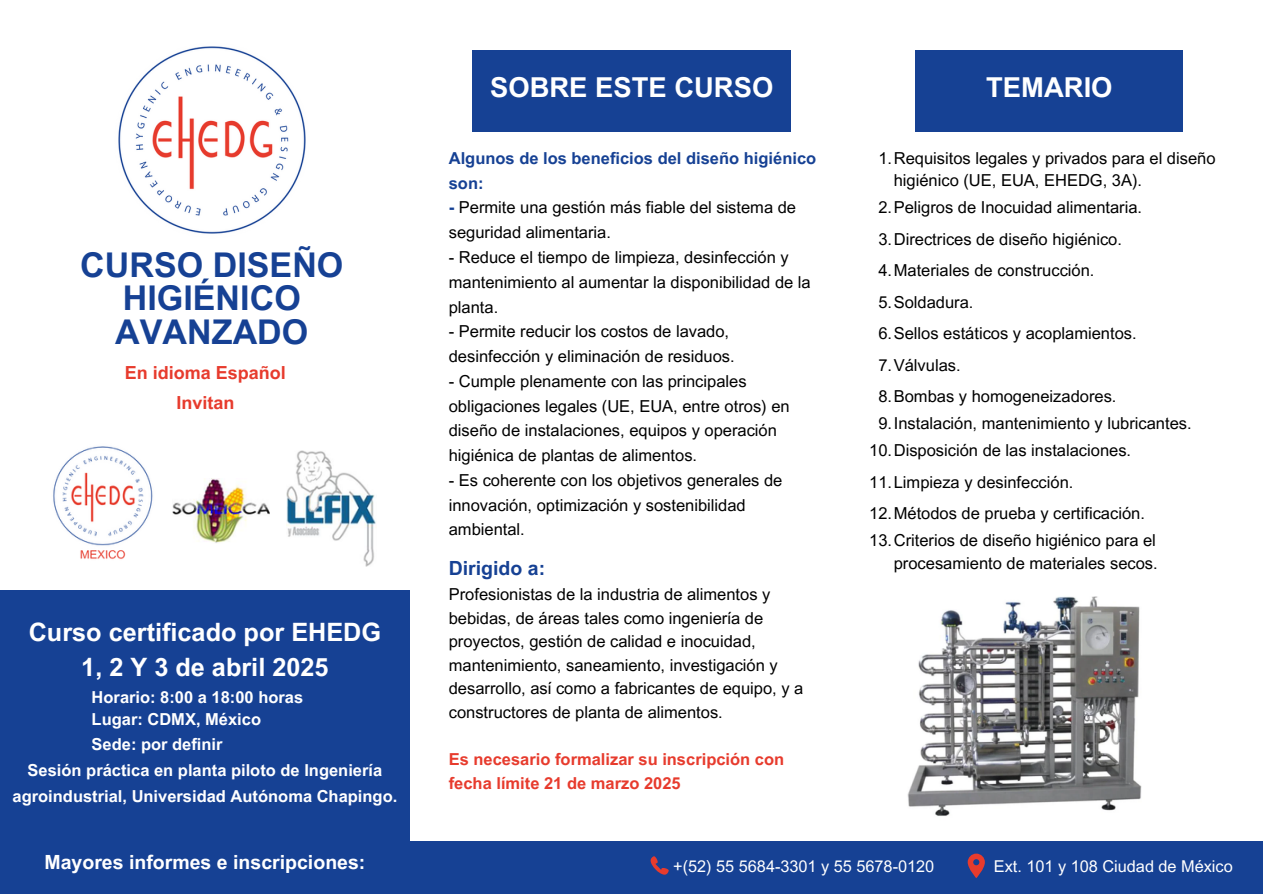
<style>
.page{position:relative;width:1263px;height:894px;background:#fff}
.page>*{position:absolute;margin:0;border:0;box-sizing:border-box;transform-origin:0 0}
.t1{font:700 34.05px/33.8px "Arial MT Pro";color:#164194;text-align:center}
.t2{font:700 27.45px "Arial MT Pro";color:#fff}
.t3{font:700 25.35px/34.8px "Arial MT Pro";color:#fff;text-align:center}
.t4{font:700 19.5px "Arial MT Pro";color:#fff}
.t5{font:700 19.5px "Arial MT Pro";color:#164194}
.t6{font:700 18px "Arial MT Pro";color:#e73b2d}
.t7{font:16.5px/24.8px "Arial MT Pro";color:#000}
.t8{font:700 16.5px/22.5px "Arial MT Pro";color:#fff}
.t9{font:700 16.5px/23.7px "Arial MT Pro";color:#e73b2d}
.t10{font:700 16.5px/24.8px "Arial MT Pro";color:#164194}
.t11{font:16.35px "Arial MT Pro";color:#fff}
.s1{font-weight:700;color:#164194}
</style>
<div class="page">
<img style="left:287px;top:450px;width:90px;height:116px">
<img style="left:173px;top:478px;width:96px;height:65px">
<div style="left:0;top:589px;width:410px;height:252px;background:#164194"></div>
<img style="left:53px;top:446px;width:120px;height:113px">
<div style="left:915px;top:51px;width:268px;height:81px;background:#164194"></div>
<div style="left:0;top:841px;width:1263px;height:52px;background:#164194"></div>
<img style="left:118px;top:46px;width:188px;height:188px">
<div style="left:472px;top:51px;width:319px;height:81px;background:#164194"></div>
<svg style="left:651px;top:856px;width:18px;height:18px"></svg>
<svg style="left:968px;top:853px;width:16px;height:24px"></svg>
<img style="left:907px;top:596px;width:235px;height:220px">
<h1 class="t1" style="left:80px;top:252px;width:265px">CURSO DISEÑO<br>HIGIÉNICO<br>AVANZADO</h1>
<h3 class="t6" style="left:125px;top:366px;width:163px">En idioma Español</h3>
<h3 class="t6" style="left:176px;top:396px;width:60px">Invitan</h3>
<p class="t3" style="left:29px;top:617px;width:354px">Curso certificado por EHEDG<br>1, 2 Y 3 de abril 2025</p>
<p class="t8" style="left:92px;top:687px;width:213px">Horario: 8:00 a 18:00 horas<br>Lugar: CDMX, México</p>
<p class="t8" style="left:92px;top:734px;width:133px">Sede: por definir</p>
<p class="t8" style="left:28px;top:760px;width:356px">Sesión práctica en planta piloto de Ingeniería</p>
<p class="t8" style="left:13px;top:786px;width:386px">agroindustrial, Universidad Autónoma Chapingo.</p>
<p class="t4" style="left:44px;top:854px;width:322px">Mayores informes e inscripciones:</p>
<p class="t2" style="left:490px;top:77px;width:285px">SOBRE ESTE CURSO</p>
<p class="t10" style="left:449px;top:148px;width:369px">Algunos de los beneficios del diseño higiénico son:</p>
<p class="t7" style="left:449px;top:197px;width:349px"><span class="s1">-</span> Permite una gestión más fiable del sistema de seguridad alimentaria.</p>
<p class="t7" style="left:449px;top:247px;width:363px">- Reduce el tiempo de limpieza, desinfección y mantenimiento al aumentar la disponibilidad de la planta.</p>
<h4 class="t7" style="left:449px;top:321px;width:287px">- Permite reducir los costos de lavado, desinfección y eliminación de residuos.</h4>
<h2 class="t7" style="left:449px;top:370px;width:342px">- Cumple plenamente con las principales obligaciones legales (UE, EUA, entre otros) en diseño de instalaciones, equipos y operación higiénica de plantas de alimentos.</h2>
<p class="t7" style="left:449px;top:469px;width:335px">- Es coherente con los objetivos generales de innovación, optimización y sostenibilidad ambiental.</p>
<p class="t5" style="left:449px;top:560px;width:98px">Dirigido a:</p>
<p class="t7" style="left:449px;top:584px;width:356px;line-height:23.7px">Profesionistas de la industria de alimentos y bebidas, de áreas tales como ingeniería de proyectos, gestión de calidad e inocuidad, mantenimiento, saneamiento, investigación y desarrollo, así como a fabricantes de equipo, y a constructores de planta de alimentos.</p>
<p class="t9" style="left:449px;top:749px;width:337px">Es necesario formalizar su inscripción con fecha límite 21 de marzo 2025</p>
<p class="t2" style="left:986px;top:77px;width:128px">TEMARIO</p>
<p class="t7" style="left:894px;top:148px;width:323px;line-height:22.5px;text-indent:-15px">1.Requisitos legales y privados para el diseño higiénico (UE, EUA, EHEDG, 3A).</p>
<p class="t7" style="left:878px;top:197px;width:265px">2.Peligros de Inocuidad alimentaria.</p>
<p class="t7" style="left:878px;top:228px;width:245px">3.Directrices de diseño higiénico.</p>
<p class="t7" style="left:878px;top:260px;width:218px">4.Materiales de construcción.</p>
<h2 class="t7" style="left:878px;top:291px;width:97px">5.Soldadura.</h2>
<p class="t7" style="left:878px;top:323px;width:260px">6.Sellos estáticos y acoplamientos.</p>
<p class="t7" style="left:878px;top:354px;width:84px">7.Válvulas.</p>
<p class="t7" style="left:878px;top:386px;width:240px">8.Bombas y homogeneizadores.</p>
<p class="t7" style="left:878px;top:413px;width:315px">9.Instalación, mantenimiento y lubricantes.</p>
<p class="t7" style="left:869px;top:440px;width:263px">10.Disposición de las instalaciones.</p>
<p class="t7" style="left:869px;top:471px;width:206px">11.Limpieza y desinfección.</p>
<p class="t7" style="left:869px;top:503px;width:277px">12.Métodos de prueba y certificación.</p>
<p class="t7" style="left:869px;top:531px;width:290px;line-height:22.5px;text-align:right">13.Criterios de diseño higiénico para el procesamiento de materiales secos.</p>
<p class="t11" style="left:673px;top:860px;width:263px">+(52) 55 5684-3301 y 55 5678-0120</p>
<p class="t11" style="left:994px;top:860px;width:240px">Ext. 101 y 108 Ciudad de México</p>
</div>
